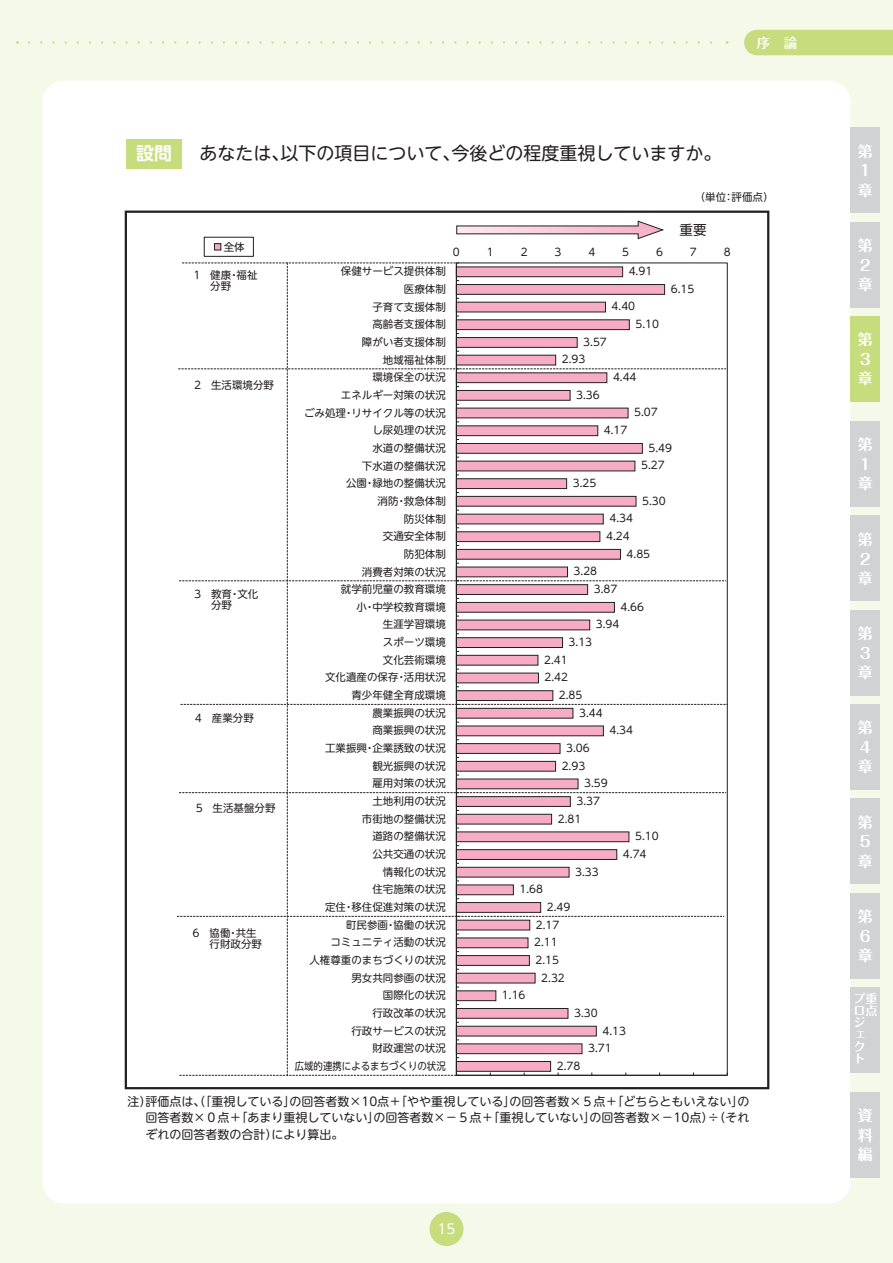
<style>
.page{position:relative;width:893px;height:1263px;background:#f4f9e9}
.page>*{position:absolute;margin:0;border:0;box-sizing:border-box;transform-origin:0 0}
.t1{font:18px "UD Shin M Go Pro";color:#231f20}
.t2{font:700 18px "UD Shin M Go Pro De";color:#fff}
.t3{font:700 15px/19.5px "Maru Fo Pro";color:#fff}
.t4{font:700 13.5px "Maru Fo Pro";color:#fff}
.t5{font:13.5px "UD Shin M Go Pro";color:#fff}
.t6{font:13.5px "UD Shin M Go Pro";color:#231f20}
.t7{font:12px/16.5px "UD Shin M Go Pro";color:#231f20;text-align:justify}
.t8{font:700 12px/12px "Maru Fo Pro";color:#fff}
.t9{font:10.5px/17.7px "UD Shin M Go Pro";color:#231f20}
</style>
<div class="page">
<div style="left:43px;top:81px;width:807px;height:1122px;background:#fff;border-radius:21px"></div>
<div style="left:429px;top:1212px;width:34px;height:34px;background:#c6dc7d;border-radius:50%"></div>
<div style="left:744px;top:30px;width:149px;height:25px;background:#c6dc7d"></div>
<svg style="left:29px;top:41px;width:683px;height:3px"></svg>
<div style="left:850px;top:128px;width:30px;height:85px;background:#d1d2d4"></div>
<div style="left:850px;top:222px;width:30px;height:86px;background:#d1d2d4"></div>
<div style="left:850px;top:316px;width:30px;height:86px;background:#c6dc7d"></div>
<div style="left:850px;top:421px;width:30px;height:86px;background:#d1d2d4"></div>
<div style="left:850px;top:515px;width:30px;height:86px;background:#d1d2d4"></div>
<div style="left:850px;top:610px;width:30px;height:86px;background:#d1d2d4"></div>
<div style="left:850px;top:704px;width:30px;height:86px;background:#d1d2d4"></div>
<div style="left:850px;top:798px;width:30px;height:86px;background:#d1d2d4"></div>
<div style="left:850px;top:893px;width:30px;height:86px;background:#d1d2d4"></div>
<div style="left:850px;top:987px;width:30px;height:86px;background:#d1d2d4"></div>
<div style="left:850px;top:1092px;width:30px;height:86px;background:#d1d2d4"></div>
<div style="left:126px;top:139px;width:56px;height:30px;background:#c6dc7d"></div>
<div style="left:204px;top:237px;width:50px;height:20px;border:1px solid #231f20"></div>
<div style="left:214px;top:244px;width:7px;height:6px;background:#f6acc4"></div>
<div style="left:214px;top:243px;width:7px;height:7px;border:1px solid #231f20"></div>
<svg style="left:456px;top:220px;width:208px;height:20px"></svg>
<svg style="left:177px;top:263px;width:551px;height:813px"></svg>
<p class="t4" style="left:757px;top:32px;width:42px">序　論</p>
<h1 class="t2" style="left:136px;top:139px;width:37px">設問</h1>
<h1 class="t1" style="left:199px;top:139px;width:523px">あなたは、以下の項目について、今後どの程度重視していますか。</h1>
<p class="t9" style="left:695px;top:187px;width:80px">（単位：評価点）</p>
<p class="t9" style="left:224px;top:237px;width:22px">全体</p>
<p class="t9" style="left:210px;top:268px;width:49px;line-height:11.4px;text-indent:-19px">１ 健康・福祉分野</p>
<p class="t9" style="left:192px;top:375px;width:83px">２ 生活環境分野</p>
<p class="t9" style="left:211px;top:587px;width:49px;line-height:11.4px;text-indent:-19px">３ 教育・文化分野</p>
<p class="t9" style="left:193px;top:709px;width:62px">４ 産業分野</p>
<p class="t9" style="left:194px;top:799px;width:83px">５ 生活基盤分野</p>
<p class="t9" style="left:210px;top:926px;width:54px;line-height:11.4px;text-indent:-19px">６ 協働・共生行財政分野</p>
<p class="t9" style="left:295px;top:262px;width:153px;text-align:right">保健サービス提供体制<br>医療体制<br>子育て支援体制<br>高齢者支援体制<br>障がい者支援体制<br>地域福祉体制<br>環境保全の状況<br>エネルギー対策の状況<br>ごみ処理・リサイクル等の状況し尿処理の状況<br>水道の整備状況<br>下水道の整備状況<br>公園・緑地の整備状況<br>消防・救急体制<br>防災体制<br>交通安全体制<br>防犯体制<br>消費者対策の状況<br>就学前児童の教育環境<br>小・中学校教育環境<br>生涯学習環境<br>スポーツ環境<br>文化芸術環境<br>文化遺産の保存・活用状況<br>青少年健全育成環境<br>農業振興の状況<br>商業振興の状況<br>工業振興・企業誘致の状況<br>観光振興の状況<br>雇用対策の状況<br>土地利用の状況<br>市街地の整備状況<br>道路の整備状況<br>公共交通の状況<br>情報化の状況<br>住宅施策の状況<br>定住・移住促進対策の状況<br>町民参画・協働の状況<br>コミュニティ活動の状況<br>人権尊重のまちづくりの状況<br>男女共同参画の状況<br>国際化の状況<br>行政改革の状況<br>行政サービスの状況<br>財政運営の状況<br>広域的連携によるまちづくりの状況</p>
<p class="t6" style="left:680px;top:219px;width:28px">重要</p>
<p class="t9" style="left:453px;top:243px;width:8px">0</p>
<p class="t9" style="left:487px;top:243px;width:8px">1</p>
<p class="t9" style="left:521px;top:243px;width:8px">2</p>
<p class="t9" style="left:554px;top:243px;width:8px">3</p>
<p class="t9" style="left:588px;top:243px;width:8px">4</p>
<p class="t9" style="left:622px;top:243px;width:8px">5</p>
<p class="t9" style="left:656px;top:243px;width:8px">6</p>
<p class="t9" style="left:690px;top:243px;width:8px">7</p>
<p class="t9" style="left:724px;top:243px;width:8px">8</p>
<p class="t9" style="left:629px;top:262px;width:25px">4.91</p>
<p class="t9" style="left:612px;top:297px;width:25px">4.40</p>
<p class="t9" style="left:562px;top:332px;width:47px;text-indent:22px">3.57<br>2.93</p>
<p class="t9" style="left:635px;top:315px;width:25px">5.10</p>
<p class="t9" style="left:576px;top:385px;width:25px">3.36</p>
<p class="t9" style="left:613px;top:368px;width:25px">4.44</p>
<p class="t9" style="left:634px;top:403px;width:25px">5.07</p>
<p class="t9" style="left:604px;top:421px;width:25px">4.17</p>
<p class="t9" style="left:671px;top:279px;width:25px">6.15</p>
<p class="t9" style="left:573px;top:474px;width:25px">3.25</p>
<p class="t9" style="left:641px;top:438px;width:33px;text-indent:7px">5.49<br>5.27</p>
<p class="t9" style="left:642px;top:491px;width:25px">5.30</p>
<p class="t9" style="left:609px;top:509px;width:25px">4.34</p>
<p class="t9" style="left:606px;top:527px;width:25px">4.24</p>
<p class="t9" style="left:627px;top:544px;width:25px">4.85</p>
<p class="t9" style="left:594px;top:562px;width:25px;text-indent:-20px">3.28<br>3.87</p>
<p class="t9" style="left:620px;top:597px;width:25px">4.66</p>
<p class="t9" style="left:596px;top:615px;width:25px">3.94</p>
<p class="t9" style="left:569px;top:633px;width:25px">3.13</p>
<p class="t9" style="left:544px;top:650px;width:25px">2.41</p>
<p class="t9" style="left:545px;top:668px;width:25px">2.42</p>
<p class="t9" style="left:559px;top:686px;width:25px">2.85</p>
<p class="t9" style="left:579px;top:703px;width:25px">3.44</p>
<p class="t9" style="left:609px;top:721px;width:25px">4.34</p>
<p class="t9" style="left:566px;top:739px;width:25px">3.06</p>
<p class="t9" style="left:562px;top:756px;width:25px">2.93</p>
<p class="t9" style="left:584px;top:774px;width:25px">3.59</p>
<p class="t9" style="left:576px;top:792px;width:25px">3.37</p>
<p class="t9" style="left:558px;top:809px;width:25px">2.81</p>
<p class="t9" style="left:575px;top:862px;width:25px">3.33</p>
<p class="t9" style="left:520px;top:880px;width:25px">1.68</p>
<p class="t9" style="left:534px;top:897px;width:38px;text-indent:13px">2.49<br>2.17<br>2.11<br>2.15</p>
<p class="t9" style="left:541px;top:968px;width:25px">2.32</p>
<p class="t9" style="left:502px;top:986px;width:25px">1.16</p>
<p class="t9" style="left:623px;top:827px;width:37px;text-indent:12px">5.10<br>4.74</p>
<p class="t9" style="left:574px;top:1003px;width:25px">3.30</p>
<p class="t9" style="left:588px;top:1021px;width:39px;text-indent:14px">4.13<br>3.71</p>
<p class="t9" style="left:557px;top:1056px;width:25px">2.78</p>
<p class="t7" style="left:145px;top:1092px;width:605px;text-indent:-18px">注）評価点は、（「重視している」の回答者数×10点＋「やや重視している」の回答者数×５点＋「どちらともいえない」の回答者数×０点＋「あまり重視していない」の回答者数×－５点＋「重視していない」の回答者数×－10点）÷（それぞれの回答者数の合計）により算出。</p>
<p class="t5" style="left:438px;top:1218px;width:19px">15</p>
<h2 class="t3" style="left:858px;top:139px;width:16px">第<br>１章</h2>
<h2 class="t3" style="left:858px;top:234px;width:16px">第<br>２章</h2>
<h2 class="t3" style="left:858px;top:328px;width:16px">第<br>３章</h2>
<h2 class="t3" style="left:858px;top:433px;width:16px">第<br>１章</h2>
<h2 class="t3" style="left:858px;top:527px;width:16px">第<br>２章</h2>
<h2 class="t3" style="left:858px;top:622px;width:16px">第<br>３章</h2>
<h2 class="t3" style="left:858px;top:716px;width:16px">第<br>４章</h2>
<h2 class="t3" style="left:858px;top:810px;width:16px">第<br>５章</h2>
<h2 class="t3" style="left:858px;top:905px;width:16px">第<br>６章</h2>
<p class="t8" style="left:853px;top:991px;width:25px">プ重ロ点ジェクト</p>
<h2 class="t3" style="left:858px;top:1104px;width:16px;text-align:justify">資料編</h2>
</div>
